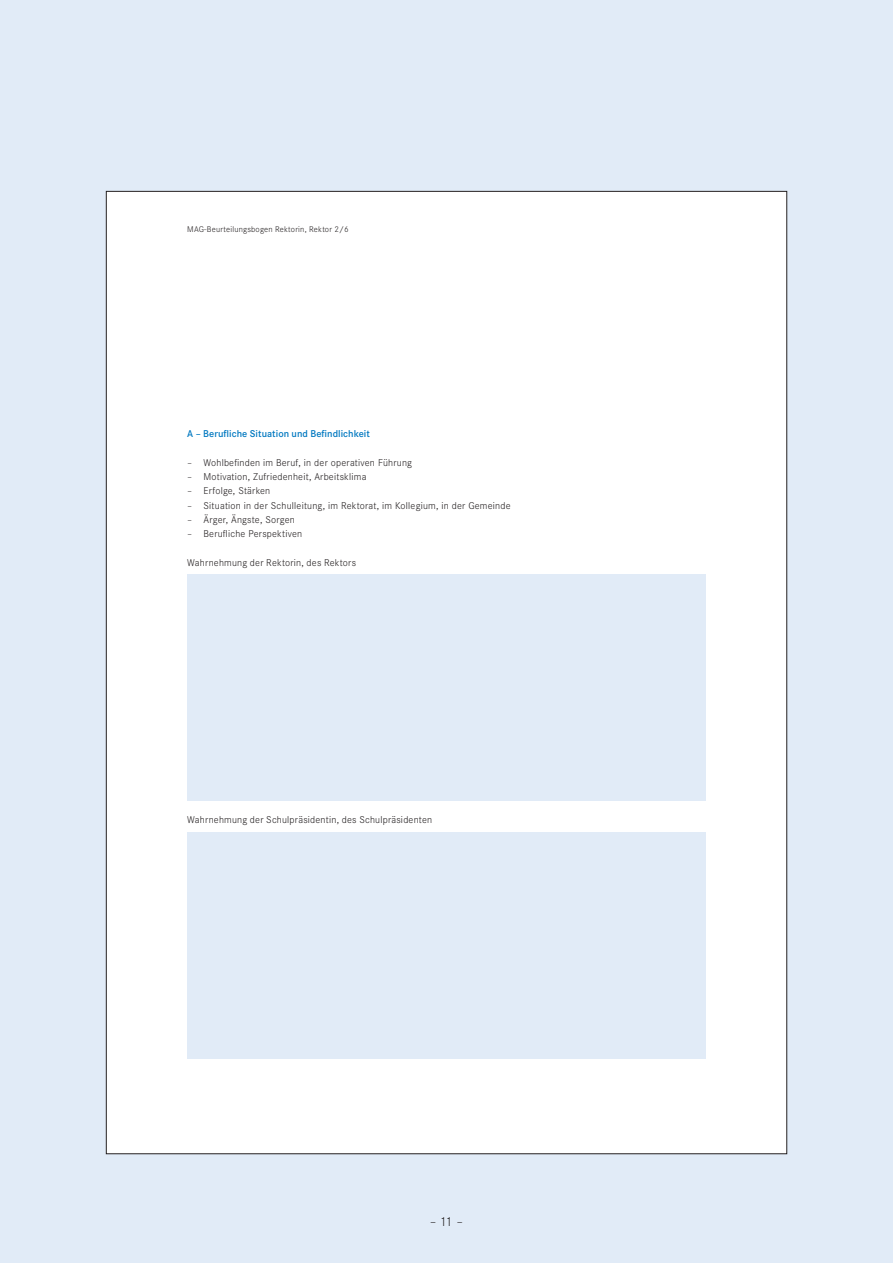
<style>
.page{position:relative;width:893px;height:1263px;background:#e1ebf7}
.page>*{position:absolute;margin:0;border:0;box-sizing:border-box;transform-origin:0 0}
.t1{font:300 13.5px "Corporate S";color:#231f20}
.t2{font:300 10.35px "Corporate S";letter-spacing:.02em;color:#231f20}
.t3{font:600 10.35px "Corporate S";letter-spacing:.005em;color:#0078c0}
.t4{font:300 8.55px "Corporate S";letter-spacing:.025em;color:#231f20}
</style>
<div class="page">
<div style="left:106px;top:191px;width:681px;height:963px;background:#fff"></div>
<div style="left:187px;top:574px;width:519px;height:227px;background:#e1ebf7"></div>
<div style="left:187px;top:832px;width:519px;height:226px;background:#e1ebf7"></div>
<p class="t4" style="left:187px;top:225px;width:163px">MAG-Beurteilungsbogen Rektorin, Rektor 2/6</p>
<p class="t3" style="left:187px;top:428px;width:184px">A – Berufliche Situation und Befindlichkeit</p>
<p class="t2" style="left:187px;top:456px;width:226px">– Wohlbefinden im Beruf, in der operativen Führung</p>
<p class="t2" style="left:187px;top:471px;width:181px">– Motivation, Zufriedenheit, Arbeitsklima</p>
<p class="t2" style="left:187px;top:485px;width:85px">– Erfolge, Stärken</p>
<p class="t2" style="left:187px;top:499px;width:325px">– Situation in der Schulleitung, im Rektorat, im Kollegium, in der Gemeinde</p>
<p class="t2" style="left:187px;top:514px;width:109px">– Ärger, Ängste, Sorgen</p>
<p class="t2" style="left:187px;top:528px;width:117px">– Berufliche Perspektiven</p>
<p class="t2" style="left:187px;top:556px;width:170px">Wahrnehmung der Rektorin, des Rektors</p>
<p class="t2" style="left:187px;top:814px;width:246px">Wahrnehmung der Schulpräsidentin, des Schulpräsidenten</p>
<h1 class="t1" style="left:430px;top:1214px;width:35px">– 11 –</h1>
</div>
